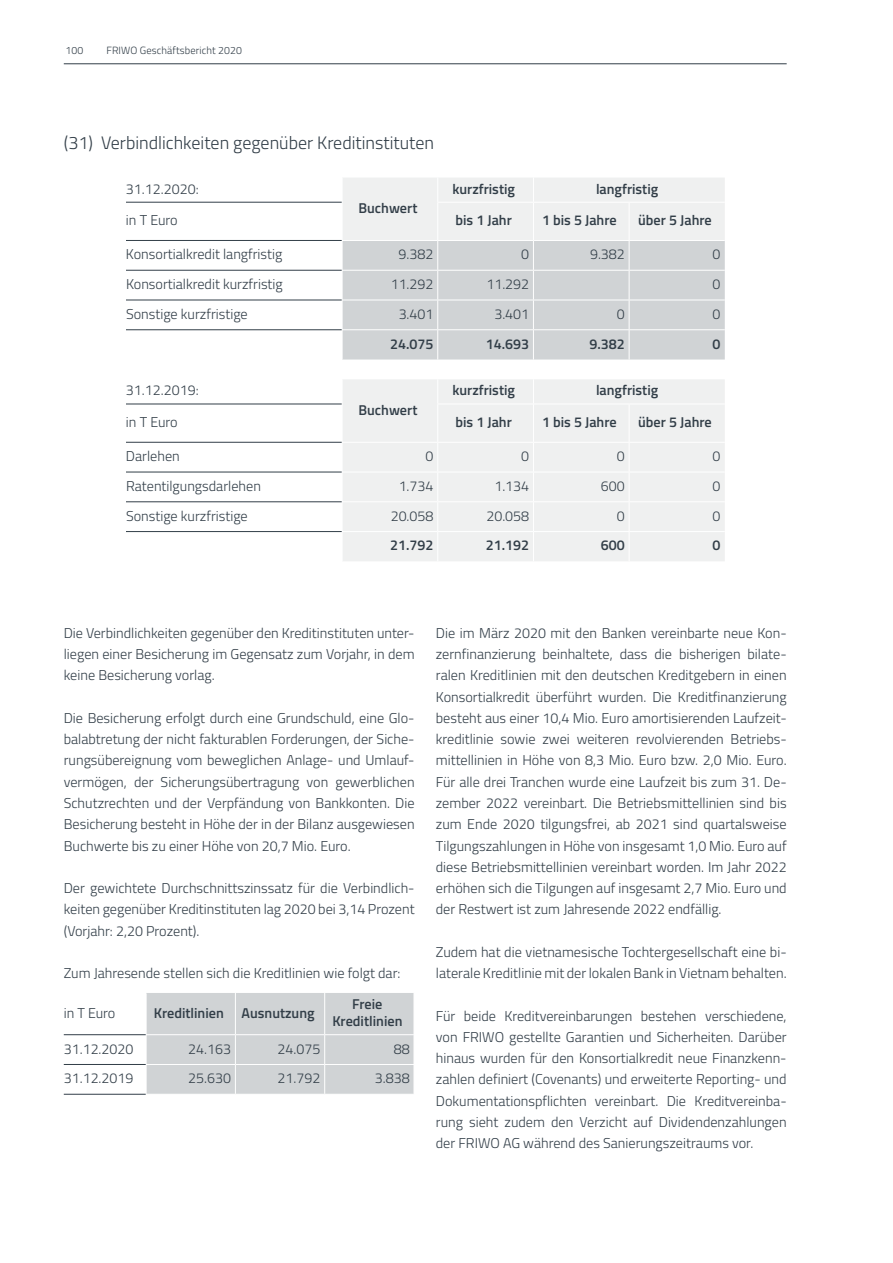
<style>
.page{position:relative;width:893px;height:1263px;background:#fff}
.page>*{position:absolute;margin:0;border:0;box-sizing:border-box;transform-origin:0 0}
.t1{font:300 18px "Titillium Web";color:#323e48}
.t2{font:300 14.25px/21.3px "Titillium Web";color:#323e48;text-align:justify}
.t3{font:600 14.25px/17.1px "Titillium Web";color:#323e48;text-align:center}
.t4{font:300 10.5px "Titillium Web";letter-spacing:.01em;color:#323e48}
</style>
<div class="page">
<svg style="left:342px;top:178px;width:383px;height:181px"></svg>
<hr style="left:126px;top:202px;width:216px;height:1px;background:#323e48">
<hr style="left:126px;top:240px;width:216px;height:1px;background:#323e48">
<hr style="left:126px;top:270px;width:216px;height:1px;background:#323e48">
<hr style="left:126px;top:300px;width:216px;height:1px;background:#323e48">
<hr style="left:126px;top:329px;width:216px;height:1px;background:#323e48">
<div style="left:343px;top:379px;width:382px;height:182px;background:#eff0f0"></div>
<svg style="left:437px;top:379px;width:1px;height:25px"></svg>
<svg style="left:533px;top:379px;width:1px;height:25px"></svg>
<hr style="left:437px;top:404px;width:96px;height:1px;background:#fff">
<hr style="left:437px;top:404px;width:1px;height:38px;background:#fff">
<hr style="left:533px;top:404px;width:96px;height:1px;background:#fff">
<hr style="left:533px;top:404px;width:1px;height:38px;background:#fff">
<hr style="left:629px;top:404px;width:96px;height:1px;background:#fff">
<hr style="left:629px;top:404px;width:1px;height:38px;background:#fff">
<hr style="left:342px;top:442px;width:96px;height:1px;background:#fff">
<hr style="left:438px;top:442px;width:95px;height:1px;background:#fff">
<hr style="left:533px;top:442px;width:96px;height:1px;background:#fff">
<hr style="left:629px;top:442px;width:96px;height:1px;background:#fff">
<hr style="left:342px;top:472px;width:96px;height:1px;background:#fff">
<hr style="left:438px;top:472px;width:95px;height:1px;background:#fff">
<hr style="left:533px;top:472px;width:96px;height:1px;background:#fff">
<hr style="left:629px;top:472px;width:96px;height:1px;background:#fff">
<hr style="left:342px;top:501px;width:96px;height:1px;background:#fff">
<hr style="left:438px;top:501px;width:95px;height:1px;background:#fff">
<hr style="left:533px;top:501px;width:96px;height:1px;background:#fff">
<hr style="left:629px;top:501px;width:96px;height:1px;background:#fff">
<hr style="left:342px;top:531px;width:96px;height:1px;background:#fff">
<hr style="left:438px;top:531px;width:95px;height:1px;background:#fff">
<svg style="left:437px;top:443px;width:1px;height:118px"></svg>
<hr style="left:533px;top:531px;width:96px;height:1px;background:#fff">
<svg style="left:533px;top:443px;width:1px;height:118px"></svg>
<hr style="left:629px;top:531px;width:96px;height:1px;background:#fff">
<svg style="left:629px;top:443px;width:1px;height:118px"></svg>
<hr style="left:126px;top:404px;width:216px;height:1px;background:#323e48">
<hr style="left:126px;top:442px;width:216px;height:1px;background:#323e48">
<hr style="left:126px;top:472px;width:216px;height:1px;background:#323e48">
<hr style="left:126px;top:501px;width:216px;height:1px;background:#323e48">
<hr style="left:126px;top:531px;width:216px;height:1px;background:#323e48">
<div style="left:146px;top:993px;width:268px;height:101px;background:#d0d3d5"></div>
<hr style="left:146px;top:1034px;width:89px;height:1px;background:#fff">
<hr style="left:235px;top:1034px;width:90px;height:1px;background:#fff">
<hr style="left:325px;top:1034px;width:89px;height:1px;background:#fff">
<hr style="left:146px;top:1064px;width:89px;height:1px;background:#fff">
<hr style="left:235px;top:1064px;width:90px;height:1px;background:#fff">
<hr style="left:325px;top:1064px;width:89px;height:1px;background:#fff">
<hr style="left:64px;top:1034px;width:82px;height:1px;background:#323e48">
<hr style="left:64px;top:1064px;width:82px;height:1px;background:#323e48">
<hr style="left:64px;top:1094px;width:82px;height:1px;background:#323e48">
<hr style="left:64px;top:64px;width:723px;height:1px;background:#323e48">
<p class="t4" style="left:65px;top:43px;width:19px">100</p>
<p class="t4" style="left:106px;top:43px;width:137px">FRIWO Geschäftsbericht 2020</p>
<p class="t1" style="left:64px;top:129px;width:372px">(31) Verbindlichkeiten gegenüber Kreditinstituten</p>
<p class="t2" style="left:126px;top:177px;width:74px">31.12.2020:</p>
<p class="t3" style="left:359px;top:199px;width:60px">Buchwert</p>
<p class="t3" style="left:452px;top:179px;width:64px">kurzfristig</p>
<p class="t3" style="left:596px;top:179px;width:64px">langfristig</p>
<p class="t2" style="left:126px;top:209px;width:53px">in T Euro</p>
<p class="t3" style="left:455px;top:211px;width:58px">bis 1 Jahr</p>
<p class="t3" style="left:542px;top:211px;width:76px">1 bis 5 Jahre</p>
<p class="t3" style="left:638px;top:211px;width:75px">über 5 Jahre</p>
<p class="t2" style="left:126px;top:243px;width:158px">Konsortialkredit langfristig</p>
<p class="t2" style="left:399px;top:243px;width:36px">9.382</p>
<p class="t2" style="left:521px;top:243px;width:9px">0</p>
<p class="t2" style="left:590px;top:243px;width:36px">9.382</p>
<p class="t2" style="left:713px;top:243px;width:9px">0</p>
<p class="t2" style="left:126px;top:273px;width:158px">Konsortialkredit kurzfristig</p>
<p class="t2" style="left:391px;top:273px;width:44px">11.292</p>
<p class="t2" style="left:486px;top:273px;width:44px">11.292</p>
<p class="t2" style="left:713px;top:273px;width:9px">0</p>
<p class="t2" style="left:126px;top:303px;width:123px">Sonstige kurzfristige</p>
<p class="t2" style="left:399px;top:303px;width:36px">3.401</p>
<p class="t2" style="left:494px;top:303px;width:36px">3.401</p>
<p class="t2" style="left:617px;top:303px;width:9px">0</p>
<p class="t2" style="left:713px;top:303px;width:9px">0</p>
<p class="t3" style="left:390px;top:334px;width:45px">24.075</p>
<p class="t3" style="left:486px;top:334px;width:45px">14.693</p>
<p class="t3" style="left:590px;top:334px;width:37px">9.382</p>
<p class="t3" style="left:713px;top:334px;width:9px">0</p>
<p class="t2" style="left:126px;top:379px;width:74px">31.12.2019:</p>
<p class="t3" style="left:359px;top:400px;width:60px">Buchwert</p>
<p class="t3" style="left:452px;top:381px;width:64px">kurzfristig</p>
<p class="t3" style="left:596px;top:381px;width:64px">langfristig</p>
<p class="t2" style="left:126px;top:411px;width:53px">in T Euro</p>
<p class="t3" style="left:455px;top:413px;width:58px">bis 1 Jahr</p>
<p class="t3" style="left:542px;top:413px;width:76px">1 bis 5 Jahre</p>
<p class="t3" style="left:638px;top:413px;width:75px">über 5 Jahre</p>
<p class="t2" style="left:126px;top:445px;width:55px">Darlehen</p>
<p class="t2" style="left:425px;top:445px;width:9px">0</p>
<p class="t2" style="left:521px;top:445px;width:9px">0</p>
<p class="t2" style="left:617px;top:445px;width:9px">0</p>
<p class="t2" style="left:713px;top:445px;width:9px">0</p>
<p class="t2" style="left:126px;top:475px;width:136px">Ratentilgungsdarlehen</p>
<p class="t2" style="left:399px;top:475px;width:36px">1.734</p>
<p class="t2" style="left:494px;top:475px;width:36px">1.134</p>
<p class="t2" style="left:601px;top:475px;width:25px">600</p>
<p class="t2" style="left:713px;top:475px;width:9px">0</p>
<p class="t2" style="left:126px;top:504px;width:123px">Sonstige kurzfristige</p>
<p class="t2" style="left:391px;top:504px;width:44px">20.058</p>
<p class="t2" style="left:486px;top:504px;width:44px">20.058</p>
<p class="t2" style="left:617px;top:504px;width:9px">0</p>
<p class="t2" style="left:713px;top:504px;width:9px">0</p>
<p class="t3" style="left:390px;top:536px;width:45px">21.792</p>
<p class="t3" style="left:486px;top:536px;width:45px">21.192</p>
<p class="t3" style="left:601px;top:536px;width:25px">600</p>
<p class="t3" style="left:713px;top:536px;width:9px">0</p>
<p class="t2" style="left:64px;top:621px;width:352px">Die Verbindlichkeiten gegenüber den Kreditinstituten unter&shy;liegen einer Besicherung im Gegensatz zum Vorjahr, in dem keine Besicherung vorlag.</p>
<p class="t2" style="left:64px;top:707px;width:352px">Die Besicherung erfolgt durch eine Grundschuld, eine Glo&shy;balabtretung der nicht fakturablen Forderungen, der Siche&shy;rungsübereignung vom beweglichen Anlage- und Umlauf&shy;vermögen, der Sicherungsübertragung von gewerblichen Schutzrechten und der Verpfändung von Bankkonten. Die Besicherung besteht in Höhe der in der Bilanz ausgewiesen Buchwerte bis zu einer Höhe von 20,7 Mio. Euro.</p>
<p class="t2" style="left:64px;top:877px;width:352px">Der gewichtete Durchschnittszinssatz für die Verbindlich&shy;keiten gegenüber Kreditinstituten lag 2020 bei 3,14 Prozent (Vorjahr: 2,20 Prozent).</p>
<p class="t2" style="left:64px;top:962px;width:338px">Zum Jahresende stellen sich die Kreditlinien wie folgt dar:</p>
<p class="t2" style="left:64px;top:1001px;width:53px">in T Euro</p>
<p class="t3" style="left:154px;top:1003px;width:162px">Kreditlinien Ausnutzung</p>
<p class="t3" style="left:332px;top:995px;width:72px">Freie<br>Kreditlinien</p>
<p class="t2" style="left:64px;top:1037px;width:71px">31.12.2020</p>
<p class="t2" style="left:188px;top:1037px;width:44px">24.163</p>
<p class="t2" style="left:278px;top:1037px;width:44px">24.075</p>
<p class="t2" style="left:394px;top:1037px;width:17px">88</p>
<p class="t2" style="left:64px;top:1067px;width:71px">31.12.2019</p>
<p class="t2" style="left:188px;top:1067px;width:44px">25.630</p>
<p class="t2" style="left:278px;top:1067px;width:44px">21.792</p>
<p class="t2" style="left:375px;top:1067px;width:36px">3.838</p>
<p class="t2" style="left:436px;top:621px;width:352px">Die im März 2020 mit den Banken vereinbarte neue Kon&shy;zernfinanzierung beinhaltete, dass die bisherigen bilate&shy;ralen Kreditlinien mit den deutschen Kreditgebern in einen Konsortialkredit überführt wurden. Die Kreditfinanzierung besteht aus einer 10,4 Mio. Euro amortisierenden Laufzeit&shy;kreditlinie sowie zwei weiteren revolvierenden Betriebs&shy;mittellinien in Höhe von 8,3 Mio. Euro bzw. 2,0 Mio. Euro.<br>Für alle drei Tranchen wurde eine Laufzeit bis zum 31. De&shy;zember 2022 vereinbart. Die Betriebsmittellinien sind bis zum Ende 2020 tilgungsfrei, ab 2021 sind quartalsweise Tilgungszahlungen in Höhe von insgesamt 1,0 Mio. Euro auf diese Betriebsmittellinien vereinbart worden. Im Jahr 2022 erhöhen sich die Tilgungen auf insgesamt 2,7 Mio. Euro und der Restwert ist zum Jahresende 2022 endfällig.</p>
<p class="t2" style="left:436px;top:940px;width:352px">Zudem hat die vietnamesische Tochtergesellschaft eine bi&shy;laterale Kreditlinie mit der lokalen Bank in Vietnam behalten.</p>
<p class="t2" style="left:436px;top:1004px;width:352px">Für beide Kreditvereinbarungen bestehen verschiedene, von FRIWO gestellte Garantien und Sicherheiten. Darüber hinaus wurden für den Konsortialkredit neue Finanzkenn&shy;zahlen definiert (Covenants) und erweiterte Reporting- und Dokumentationspflichten vereinbart. Die Kreditvereinba&shy;rung sieht zudem den Verzicht auf Dividendenzahlungen der FRIWO AG während des Sanierungszeitraums vor.</p>
</div>
